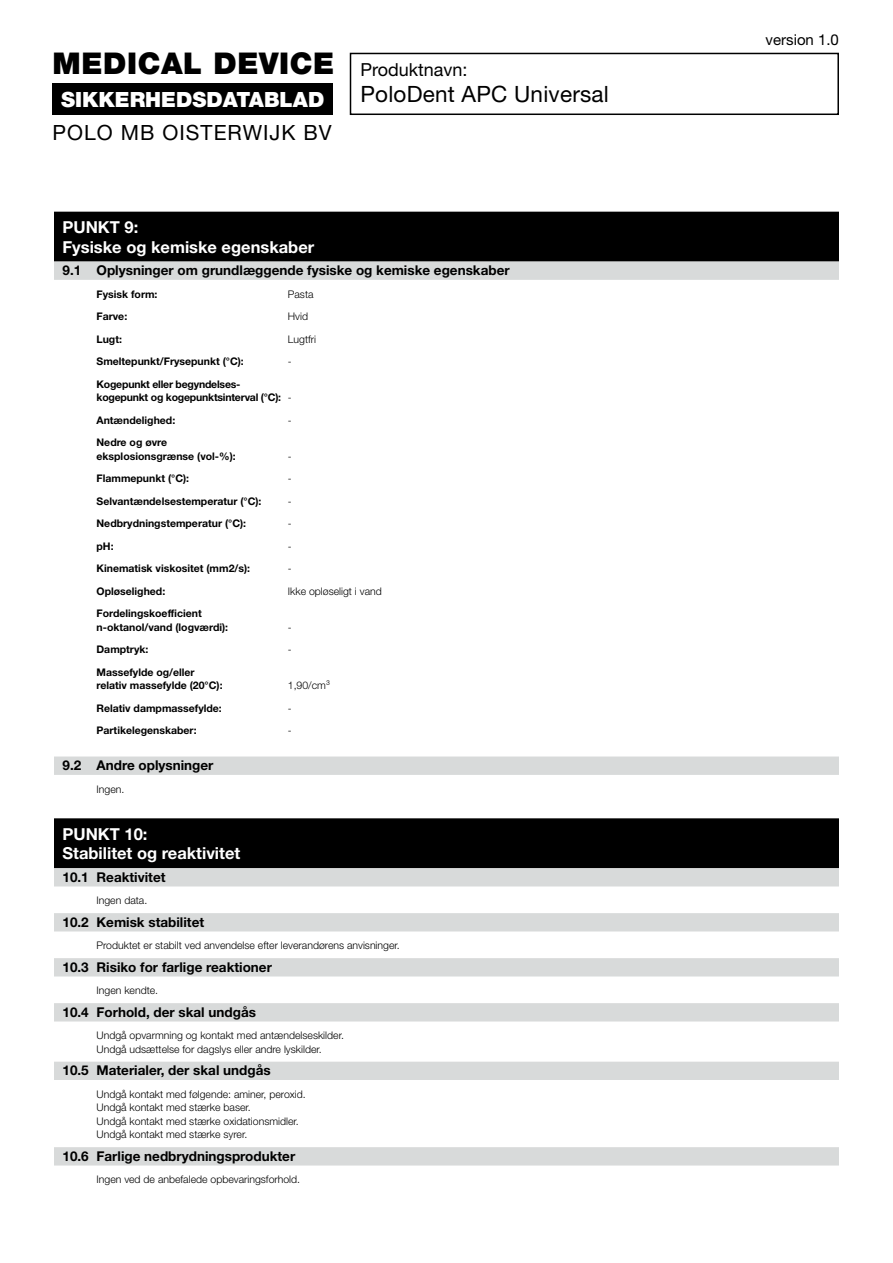
<style>
.page{position:relative;width:893px;height:1263px;background:#fff}
.page>*{position:absolute;margin:0;border:0;box-sizing:border-box;transform-origin:0 0}
.t1{font:900 30px "Helvetica Neue LT Pro";letter-spacing:.02em;color:#000}
.t2{font:22.5px "Helvetica Neue LT Pro";letter-spacing:.01em;color:#000}
.t3{font:900 21px "Helvetica Neue LT Pro";color:#fff}
.t4{font:21px "Helvetica Neue LT Pro";letter-spacing:.05em;color:#000}
.t5{font:18px "Helvetica Neue LT Pro";color:#000}
.t6{font:700 16.5px/19.8px "Helvetica Neue LT Pro";color:#fff}
.t7{font:15px "Helvetica Neue LT Pro";color:#000}
.t8{font:700 13.5px "Helvetica Neue LT Pro";color:#000}
.t9{font:300 10.5px/13.5px "Helvetica Neue LT Pro";color:#000}
.t10{font:700 10.5px/13.5px "Helvetica Neue LT Pro";color:#000}
.t11{font:700 10.5px/13.5px "Helvetica Neue LT Pro";letter-spacing:-.02em;color:#000}
.s1{font-weight:300}
</style>
<div class="page">
<div style="left:54px;top:212px;width:785px;height:25px;background:#000"></div>
<div style="left:54px;top:231px;width:785px;height:26px;background:#000"></div>
<div style="left:54px;top:253px;width:785px;height:9px;background:#000"></div>
<div style="left:54px;top:261px;width:785px;height:18px;background:#d8dada"></div>
<div style="left:54px;top:275px;width:785px;height:5px;background:#d8dada"></div>
<div style="left:54px;top:756px;width:785px;height:18px;background:#d8dada"></div>
<div style="left:54px;top:770px;width:785px;height:5px;background:#d8dada"></div>
<div style="left:54px;top:818px;width:785px;height:26px;background:#000"></div>
<div style="left:54px;top:838px;width:785px;height:26px;background:#000"></div>
<div style="left:54px;top:859px;width:785px;height:9px;background:#000"></div>
<div style="left:54px;top:868px;width:785px;height:18px;background:#d8dada"></div>
<div style="left:54px;top:913px;width:785px;height:18px;background:#d8dada"></div>
<div style="left:54px;top:958px;width:785px;height:18px;background:#d8dada"></div>
<div style="left:54px;top:1003px;width:785px;height:18px;background:#d8dada"></div>
<div style="left:54px;top:1062px;width:785px;height:18px;background:#d8dada"></div>
<div style="left:54px;top:1147px;width:785px;height:18px;background:#d8dada"></div>
<div style="left:350px;top:53px;width:489px;height:62px;border:2px solid #000"></div>
<div style="left:52px;top:83px;width:281px;height:32px;background:#000"></div>
<h1 class="t1" style="left:52px;top:45px;width:283px">MEDICAL DEVICE</h1>
<h3 class="t3" style="left:61px;top:87px;width:265px">SIKKERHEDSDATABLAD</h3>
<h3 class="t4" style="left:52px;top:119px;width:281px">POLO MB OISTERWIJK BV</h3>
<h3 class="t5" style="left:360px;top:59px;width:109px">Produktnavn:</h3>
<h2 class="t2" style="left:360px;top:80px;width:250px">PoloDent APC Universal</h2>
<h3 class="t6" style="left:62px;top:217px;width:253px">PUNKT 9:<br>Fysiske og kemiske egenskaber</h3>
<p class="t8" style="left:63px;top:262px;width:449px">9.1 Oplysninger om grundlæggende fysiske og kemiske egenskaber</p>
<p class="t10" style="left:97px;top:287px;width:63px">Fysisk form:</p>
<p class="t9" style="left:288px;top:287px;width:27px">Pasta</p>
<p class="t10" style="left:97px;top:309px;width:32px">Farve:</p>
<p class="t9" style="left:288px;top:309px;width:22px">Hvid</p>
<p class="t10" style="left:97px;top:332px;width:27px">Lugt:</p>
<p class="t9" style="left:288px;top:332px;width:30px">Lugtfri</p>
<p class="t10" style="left:97px;top:354px;width:149px">Smeltepunkt/Frysepunkt (°C):</p>
<p class="t9" style="left:288px;top:354px;width:5px">-</p>
<p class="t11" style="left:97px;top:377px;width:197px">Kogepunkt eller begyndelses&shy;kogepunkt og kogepunktsinterval (°C): <span class="s1">-</span></p>
<p class="t10" style="left:97px;top:413px;width:80px">Antændelighed:</p>
<p class="t9" style="left:288px;top:413px;width:5px">-</p>
<p class="t10" style="left:97px;top:435px;width:141px">Nedre og øvre eksplosionsgrænse (vol-%):</p>
<p class="t9" style="left:288px;top:449px;width:5px">-</p>
<p class="t10" style="left:97px;top:471px;width:94px">Flammepunkt (°C):</p>
<p class="t9" style="left:288px;top:471px;width:5px">-</p>
<p class="t10" style="left:97px;top:494px;width:166px">Selvantændelsestemperatur (°C):</p>
<p class="t9" style="left:288px;top:494px;width:5px">-</p>
<p class="t10" style="left:97px;top:516px;width:151px">Nedbrydningstemperatur (°C):</p>
<p class="t9" style="left:288px;top:516px;width:5px">-</p>
<p class="t10" style="left:97px;top:539px;width:19px">pH:</p>
<p class="t9" style="left:288px;top:539px;width:5px">-</p>
<p class="t10" style="left:97px;top:561px;width:155px">Kinematisk viskositet (mm2/s):</p>
<p class="t9" style="left:288px;top:562px;width:5px">-</p>
<p class="t10" style="left:97px;top:584px;width:70px">Opløselighed:</p>
<p class="t9" style="left:288px;top:584px;width:95px">Ikke opløseligt i vand</p>
<p class="t10" style="left:97px;top:606px;width:133px">Fordelingskoefficient n-oktanol/vand (logværdi):</p>
<p class="t9" style="left:288px;top:620px;width:5px">-</p>
<p class="t10" style="left:97px;top:642px;width:53px">Damptryk:</p>
<p class="t9" style="left:288px;top:643px;width:5px">-</p>
<p class="t10" style="left:97px;top:665px;width:128px">Massefylde og/eller relativ massefylde (20°C):</p>
<p class="t9" style="left:288px;top:679px;width:44px">1,90/cm³</p>
<p class="t10" style="left:97px;top:701px;width:127px">Relativ dampmassefylde:</p>
<p class="t9" style="left:288px;top:701px;width:5px">-</p>
<p class="t10" style="left:97px;top:724px;width:102px">Partikelegenskaber:</p>
<p class="t9" style="left:288px;top:724px;width:5px">-</p>
<p class="t8" style="left:63px;top:757px;width:153px">9.2 Andre oplysninger</p>
<p class="t9" style="left:97px;top:782px;width:29px">Ingen.</p>
<h3 class="t6" style="left:62px;top:823px;width:179px">PUNKT 10:<br>Stabilitet og reaktivitet</h3>
<p class="t8" style="left:63px;top:869px;width:105px">10.1 Reaktivitet</p>
<p class="t9" style="left:97px;top:894px;width:52px">Ingen data.</p>
<p class="t8" style="left:63px;top:914px;width:143px">10.2 Kemisk stabilitet</p>
<p class="t9" style="left:97px;top:939px;width:305px">Produktet er stabilt ved anvendelse efter leverandørens anvisninger.</p>
<p class="t8" style="left:63px;top:959px;width:211px">10.3 Risiko for farlige reaktioner</p>
<p class="t9" style="left:97px;top:984px;width:63px">Ingen kendte.</p>
<p class="t8" style="left:63px;top:1004px;width:195px">10.4 Forhold, der skal undgås</p>
<p class="t9" style="left:97px;top:1029px;width:249px">Undgå opvarmning og kontakt med antændelseskilder.<br>Undgå udsættelse for dagslys eller andre lyskilder.</p>
<p class="t8" style="left:63px;top:1062px;width:210px">10.5 Materialer, der skal undgås</p>
<p class="t9" style="left:97px;top:1087px;width:211px">Undgå kontakt med følgende: aminer, peroxid.<br>Undgå kontakt med stærke baser.<br>Undgå kontakt med stærke oxidationsmidler.<br>Undgå kontakt med stærke syrer.</p>
<p class="t8" style="left:63px;top:1148px;width:234px">10.6 Farlige nedbrydningsprodukter</p>
<p class="t9" style="left:97px;top:1173px;width:205px">Ingen ved de anbefalede opbevaringsforhold.</p>
<h3 class="t7" style="left:766px;top:30px;width:75px">version 1.0</h3>
</div>
